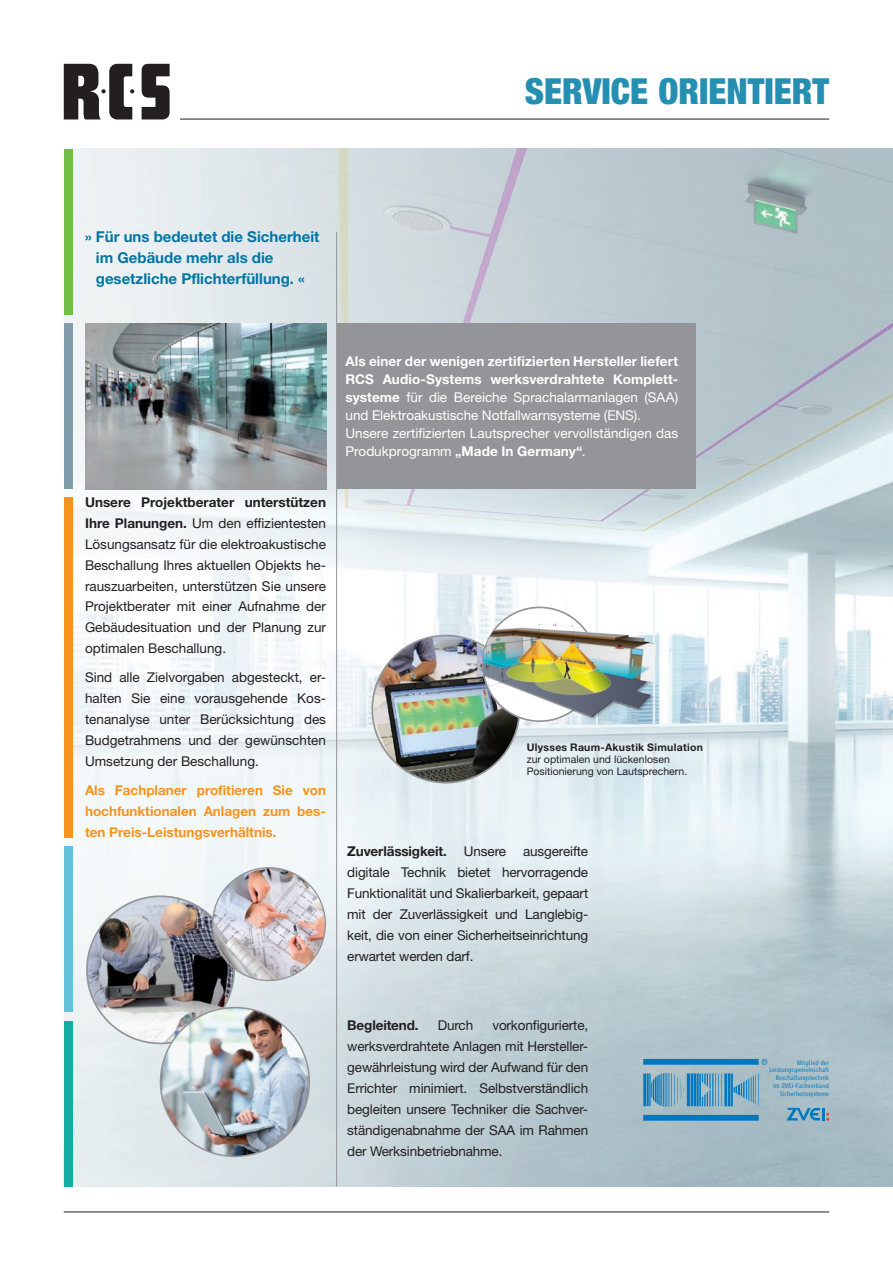
<style>
.page{position:relative;width:893px;height:1263px;background:#fff}
.page>*{position:absolute;margin:0;border:0;box-sizing:border-box;transform-origin:0 0}
.t1{font:36px "RCS Helvetica 97 Black Cond";color:#258fb2}
.t2{font:700 15px/21px "RCS Helvetica 75";color:#0076a5}
.t3{font:13.5px/21px "RCS Helvetica 55 Roman";letter-spacing:-.01em;color:#231f20;text-align:justify}
.t4{font:13.5px/18px "RCS Helvetica 55 Roman";color:#fff}
.t5{font:700 13.5px/18px "RCS Helvetica 75";letter-spacing:.01em;color:#fff}
.t6{font:700 13.5px/20.9px "RCS Helvetica 75";color:#f7931d;text-align:justify}
.t7{font:700 13.5px "RCS Helvetica 75";color:#231f20}
.t8{font:10.5px/12px "RCS Helvetica 55 Roman";color:#231f20}
.t9{font:700 10.5px "RCS Helvetica 75";letter-spacing:.025em;color:#231f20}
.t10{font:300 6.75px/7.9px "Vialog LT Com";letter-spacing:.01em;color:#0078c0;text-align:right}
.s1{font-family:"RCS Helvetica 75";font-weight:700}
</style>
<div class="page">
<img style="left:64px;top:149px;width:829px;height:1037px">
<hr style="left:180px;top:119px;width:649px;height:1px;background:#231f20">
<svg style="left:64px;top:64px;width:106px;height:55px"></svg>
<hr style="left:64px;top:1211px;width:765px;height:1px;background:#231f20">
<img style="left:372px;top:635px;width:147px;height:148px;border-radius:74px">
<img style="left:85px;top:323px;width:241px;height:166px">
<svg style="left:786px;top:1108px;width:43px;height:13px"></svg>
<svg style="left:643px;top:1059px;width:124px;height:62px;background:#68a2c3"></svg>
<div style="left:337px;top:323px;width:358px;height:166px;background:#939598"></div>
<hr style="left:336px;top:232px;width:1px;height:954px;background:#939598">
<div style="left:64px;top:1020px;width:8px;height:166px;background:#13aea1"></div>
<div style="left:64px;top:149px;width:8px;height:166px;background:#71bf44"></div>
<div style="left:64px;top:323px;width:8px;height:166px;background:#839ca9"></div>
<div style="left:64px;top:846px;width:8px;height:166px;background:#63c1db"></div>
<div style="left:64px;top:497px;width:8px;height:341px;background:#f7931d"></div>
<img style="left:87px;top:896px;width:147px;height:147px;border-radius:74px">
<img style="left:213px;top:868px;width:112px;height:112px;border-radius:56px">
<img style="left:160px;top:1007px;width:149px;height:149px;border-radius:74px">
<svg style="left:483px;top:607px;width:113px;height:114px"></svg>
<img style="left:483px;top:619px;width:184px;height:114px">
<h1 class="t1" style="left:525px;top:70px;width:306px">SERVICE ORIENTIERT</h1>
<p class="t2" style="left:96px;top:226px;width:225px;text-indent:-11px">» Für uns bedeutet die Sicherheit im Gebäude mehr als die gesetzliche Pflichterfüllung. «</p>
<p class="t7" style="left:85px;top:494px;width:242px">Unsere Projektberater unterstützen</p>
<p class="t3" style="left:85px;top:513px;width:242px"><span class="s1">Ihre Planungen.</span> Um den effizientesten Lösungsansatz für die elektroakustische Beschallung Ihres aktuellen Objekts he&shy;rauszuarbeiten, unterstützen Sie unsere Projektberater mit einer Aufnahme der Gebäudesituation und der Planung zur optimalen Beschallung.</p>
<p class="t3" style="left:85px;top:667px;width:242px">Sind alle Zielvorgaben abgesteckt, er&shy;halten Sie eine vorausgehende Kos&shy;tenanalyse unter Berücksichtung des Budgetrahmens und der gewünschten Umsetzung der Beschallung.</p>
<p class="t6" style="left:85px;top:780px;width:242px">Als Fachplaner profitieren Sie von hochfunktionalen Anlagen zum bes&shy;ten Preis-Leistungsverhältnis.</p>
<p class="t5" style="left:345px;top:352px;width:334px">Als einer der wenigen zertifizierten Hersteller liefert<br>RCS Audio-Systems werksverdrahtete Komplett-</p>
<p class="t4" style="left:345px;top:388px;width:334px"><span class="s1">systeme</span> für die Bereiche Sprachalarmanlagen (SAA) und Elektroakustische Notfallwarnsysteme (ENS).<br>Unsere zertifizierten Lautsprecher vervollständigen das Produkprogramm <span class="s1">„Made In Germany“</span>.</p>
<p class="t9" style="left:527px;top:740px;width:178px">Ulysses Raum-Akustik Simulation</p>
<p class="t8" style="left:527px;top:753px;width:162px">zur optimalen und lückenlosen<br>Positionierung von Lautsprechern.</p>
<p class="t3" style="left:347px;top:840px;width:242px;text-indent:176px">ausgereifte digitale Technik bietet hervorragende Funktionalität und Skalierbarkeit, gepaart mit der Zuverlässigkeit und Langlebig&shy;keit, die von einer Sicherheitseinrichtung erwartet werden darf.</p>
<p class="t7" style="left:347px;top:843px;width:101px">Zuverlässigkeit.</p>
<p class="t3" style="left:464px;top:840px;width:44px">Unsere</p>
<p class="t3" style="left:347px;top:1015px;width:242px;text-indent:145px">vorkonfigurierte, werksverdrahtete Anlagen mit Hersteller&shy;gewährleistung wird der Aufwand für den Errichter minimiert. Selbstverständlich begleiten unsere Techniker die Sachver&shy;ständigenabnahme der SAA im Rahmen der Werksinbetriebnahme.</p>
<p class="t7" style="left:347px;top:1017px;width:73px">Begleitend.</p>
<p class="t3" style="left:438px;top:1015px;width:37px">Durch</p>
<p class="t10" style="left:769px;top:1058px;width:61px">Mitglied der<br>Leistungsgemeinschaft<br>Beschallungstechnik im ZVEI-Fachverband<br>Sicherheitssysteme</p>
</div>
